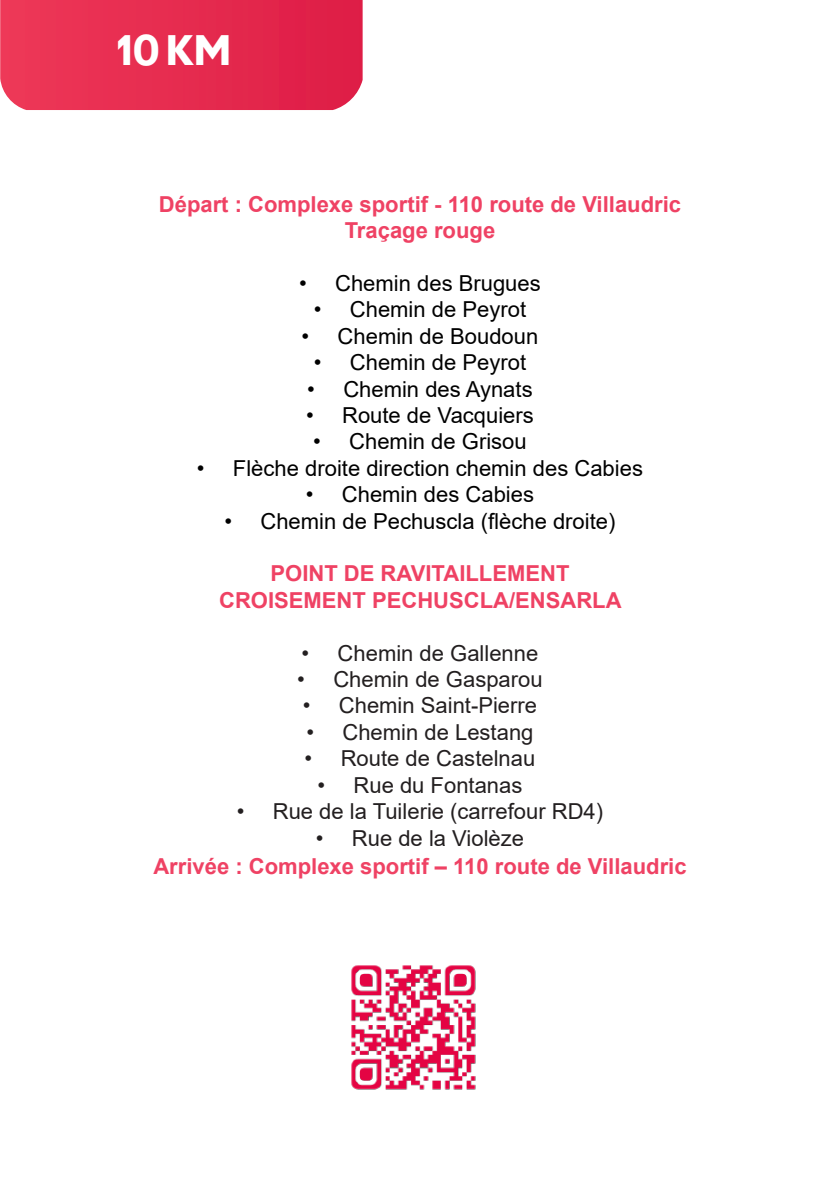
<style>
.page{position:relative;width:840px;height:1191px;background:#fff}
.page>*{position:absolute;margin:0;border:0;box-sizing:border-box;transform-origin:0 0}
.t1{font:700 40px "Dunbar Tall";color:#fff}
.t2{font:22px "Arial";color:#000}
.t3{font:700 22px/26.4px "Arial";color:#ef4264;text-align:center}
.t4{font:22px "Arial";color:#231f20}
</style>
<div class="page">
<svg style="left:0;top:0;width:362px;height:110px;background:#e62d51"></svg>
<img style="left:351px;top:965px;width:125px;height:125px">
<h1 class="t1" style="left:117px;top:21px;width:115px">10 KM</h1>
<p class="t3" style="left:159px;top:191px;width:523px">Départ : Complexe sportif - 110 route de Villaudric<br>Traçage rouge</p>
<p class="t2" style="left:299px;top:268px;width:243px">• Chemin des Brugues</p>
<p class="t2" style="left:313px;top:294px;width:214px">• Chemin de Peyrot</p>
<p class="t2" style="left:301px;top:321px;width:238px">• Chemin de Boudoun</p>
<p class="t2" style="left:313px;top:347px;width:214px">• Chemin de Peyrot</p>
<p class="t2" style="left:307px;top:374px;width:227px">• Chemin des Aynats</p>
<p class="t2" style="left:306px;top:400px;width:229px">• Route de Vacquiers</p>
<p class="t2" style="left:313px;top:426px;width:215px">• Chemin de Grisou</p>
<p class="t2" style="left:197px;top:453px;width:447px">• Flèche droite direction chemin des Cabies</p>
<p class="t2" style="left:306px;top:479px;width:229px">• Chemin des Cabies</p>
<p class="t2" style="left:224px;top:506px;width:392px">• Chemin de Pechuscla (flèche droite)</p>
<p class="t3" style="left:219px;top:561px;width:404px">POINT DE RAVITAILLEMENT<br>CROISEMENT PECHUSCLA/ENSARLA</p>
<p class="t4" style="left:301px;top:638px;width:238px">• Chemin de Gallenne</p>
<p class="t4" style="left:297px;top:664px;width:247px">• Chemin de Gasparou</p>
<p class="t4" style="left:302px;top:690px;width:236px">• Chemin Saint-Pierre</p>
<p class="t4" style="left:306px;top:717px;width:228px">• Chemin de Lestang</p>
<p class="t4" style="left:304px;top:743px;width:232px">• Route de Castelnau</p>
<p class="t4" style="left:317px;top:770px;width:206px">• Rue du Fontanas</p>
<p class="t4" style="left:236px;top:796px;width:368px">• Rue de la Tuilerie (carrefour RD4)</p>
<p class="t4" style="left:316px;top:822px;width:210px">• Rue de la Violèze</p>
<p class="t3" style="left:153px;top:853px;width:534px">Arrivée : Complexe sportif – 110 route de Villaudric</p>
</div>
